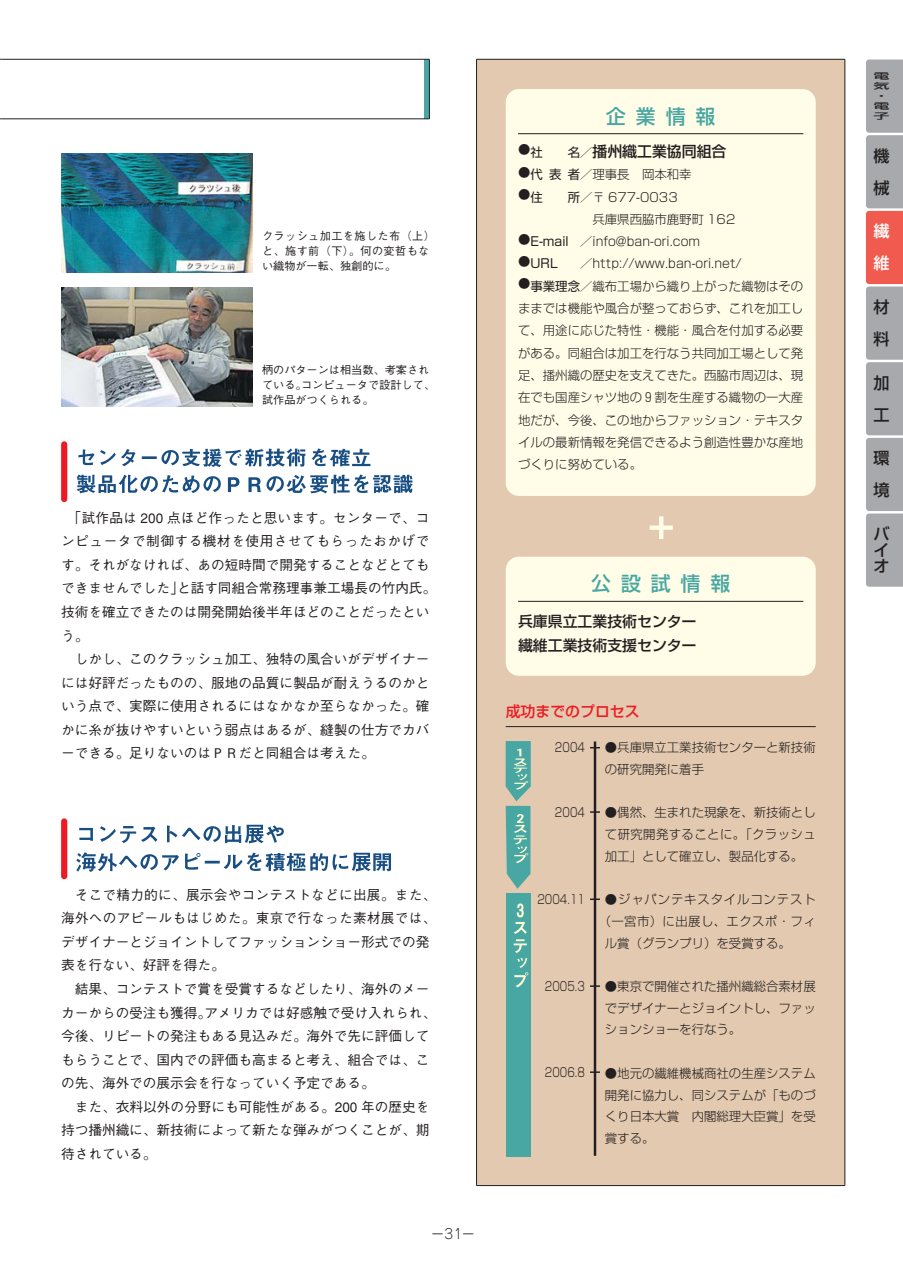
<style>
.page{position:relative;width:903px;height:1276px;background:#fff}
.page>*{position:absolute;margin:0;border:0;box-sizing:border-box;transform-origin:0 0}
.t1{font:500 19.78px "Shin Go";letter-spacing:.5em;color:#48a7a2}
.t2{font:500 16.1px/32.2px "Shin Go";color:#231f20}
.t3{font:500 16.1px/32.2px "Shin Go";color:#fff}
.t4{font:500 14.88px/24.8px "Shin Go";color:#231f20}
.t5{font:500 14.88px "Shin Go";color:#ed1c24}
.t6{font:500 13.65px/23.6px "Gothic BBB";color:#231f20}
.t7{font:500 13.65px/23.6px "Gothic BBB";letter-spacing:.02em;color:#231f20}
.t8{font:300 13.65px "Jun 101";color:#231f20}
.t9{font:300 12.42px/22.4px "Shin Go";color:#231f20;text-align:justify}
.t10{font:300 12.42px "Shin Go";color:#231f20;scale:.8 1}
.t11{font:300 12.42px "Shin Go";letter-spacing:.03em;color:#231f20}
.t12{font:300 12.42px "Shin Go";letter-spacing:.065em;color:#231f20}
.t13{font:12.42px "Shin Go";color:#231f20}
.t14{font:500 11.2px/14.9px "Gothic BBB";letter-spacing:.035em;color:#231f20}
.t15{font:500 11.2px/14.9px "Gothic BBB";color:#231f20}
.t16{font:500 8.05px/10.2px "Shin Go";color:#231f20;text-align:justify;scale:2 1}
.s1{font-weight:400}
</style>
<div class="page">
<svg style="left:866px;top:60px;width:37px;height:527px"></svg>
<div style="left:477px;top:59px;width:368px;height:1126px;background:#e3c9af"></div>
<div style="left:424px;top:59px;width:5px;height:60px;background:#48a7a2"></div>
<hr style="left:2px;top:119px;width:427px;height:1px;background:#231f20">
<hr style="left:2px;top:59px;width:427px;height:1px;background:#231f20">
<hr style="left:429px;top:59px;width:1px;height:60px;background:#231f20">
<img style="left:79px;top:827px;width:14px;height:14px">
<img style="left:100px;top:826px;width:16px;height:16px">
<img style="left:120px;top:826px;width:17px;height:17px">
<img style="left:141px;top:826px;width:17px;height:16px">
<img style="left:167px;top:825px;width:11px;height:18px">
<img style="left:182px;top:827px;width:19px;height:13px">
<img style="left:203px;top:826px;width:18px;height:17px">
<img style="left:225px;top:825px;width:17px;height:19px">
<img style="left:244px;top:824px;width:20px;height:20px">
<img style="left:266px;top:825px;width:18px;height:18px">
<img style="left:76px;top:852px;width:20px;height:20px">
<img style="left:98px;top:853px;width:19px;height:19px">
<img style="left:119px;top:855px;width:19px;height:13px">
<img style="left:140px;top:854px;width:18px;height:17px">
<img style="left:162px;top:855px;width:17px;height:16px">
<img style="left:185px;top:853px;width:16px;height:17px">
<img style="left:204px;top:860px;width:16px;height:4px">
<img style="left:223px;top:854px;width:20px;height:15px">
<img style="left:246px;top:852px;width:16px;height:19px">
<img style="left:265px;top:853px;width:20px;height:19px">
<img style="left:286px;top:852px;width:20px;height:19px">
<img style="left:310px;top:853px;width:18px;height:18px">
<img style="left:332px;top:854px;width:17px;height:16px">
<img style="left:351px;top:852px;width:20px;height:20px">
<img style="left:373px;top:853px;width:18px;height:19px">
<div style="left:61px;top:818px;width:6px;height:61px;background:#ed1c24;border-radius:3px"></div>
<img style="left:76px;top:449px;width:20px;height:45px">
<img style="left:98px;top:450px;width:18px;height:44px">
<img style="left:118px;top:449px;width:20px;height:44px">
<img style="left:140px;top:456px;width:18px;height:37px">
<img style="left:161px;top:450px;width:18px;height:43px">
<img style="left:182px;top:448px;width:18px;height:45px">
<img style="left:203px;top:448px;width:19px;height:45px">
<img style="left:225px;top:449px;width:17px;height:44px">
<img style="left:244px;top:448px;width:20px;height:45px">
<img style="left:265px;top:448px;width:20px;height:45px">
<img style="left:286px;top:448px;width:20px;height:45px">
<img style="left:310px;top:448px;width:19px;height:46px">
<img style="left:329px;top:448px;width:21px;height:46px">
<img style="left:352px;top:448px;width:19px;height:45px">
<img style="left:373px;top:475px;width:19px;height:18px">
<img style="left:393px;top:474px;width:20px;height:20px">
<div style="left:61px;top:441px;width:6px;height:61px;background:#ed1c24;border-radius:3px"></div>
<img style="left:61px;top:154px;width:191px;height:119px">
<img style="left:61px;top:287px;width:191px;height:120px">
<hr style="left:476px;top:59px;width:1px;height:1126px;background:#231f20">
<hr style="left:477px;top:59px;width:368px;height:1px;background:#231f20">
<hr style="left:477px;top:1185px;width:368px;height:1px;background:#231f20">
<hr style="left:845px;top:59px;width:1px;height:1126px;background:#231f20">
<div style="left:506px;top:89px;width:310px;height:407px;background:#fffde8;border-radius:13px"></div>
<div style="left:506px;top:557px;width:310px;height:119px;background:#fffde8;border-radius:13px"></div>
<hr style="left:518px;top:133px;width:285px;height:1px;background:#231f20">
<hr style="left:518px;top:601px;width:285px;height:1px;background:#231f20">
<img style="left:649px;top:516px;width:24px;height:23px">
<svg style="left:506px;top:741px;width:25px;height:148px"></svg>
<div style="left:506px;top:893px;width:25px;height:263px;background:#48a7a2"></div>
<img style="left:516px;top:903px;width:8px;height:15px">
<img style="left:513px;top:921px;width:14px;height:13px">
<img style="left:513px;top:939px;width:14px;height:14px">
<img style="left:517px;top:957px;width:11px;height:11px">
<img style="left:514px;top:972px;width:15px;height:16px">
<hr style="left:594px;top:741px;width:2px;height:415px;background:#231f20">
<svg style="left:590px;top:811px;width:10px;height:2px"></svg>
<svg style="left:590px;top:898px;width:10px;height:2px"></svg>
<svg style="left:590px;top:985px;width:10px;height:2px"></svg>
<svg style="left:590px;top:1071px;width:10px;height:2px"></svg>
<hr style="left:506px;top:726px;width:310px;height:1px;background:#231f20">
<img style="left:511px;top:747px;width:19px;height:9px">
<img style="left:511px;top:756px;width:19px;height:7px">
<img style="left:511px;top:763px;width:19px;height:9px">
<img style="left:511px;top:772px;width:19px;height:8px">
<img style="left:511px;top:780px;width:19px;height:13px">
<img style="left:511px;top:812px;width:19px;height:10px">
<img style="left:511px;top:822px;width:19px;height:11px">
<img style="left:511px;top:833px;width:19px;height:10px">
<img style="left:511px;top:843px;width:19px;height:9px">
<img style="left:511px;top:852px;width:19px;height:14px">
<p class="t14" style="left:262px;top:230px;width:175px">クラッシュ加工を施した布（上）と、施す前（下）。何の変哲もない織物が一転、独創的に。</p>
<p class="t15" style="left:262px;top:364px;width:175px">柄のパターンは相当数、考案されている。コンピュータで設計して、試作品がつくられる。</p>
<p class="t6" style="left:61px;top:507px;width:377px;text-indent:7px">「試作品は 200 点ほど作ったと思います。センターで、コンピュータで制御する機材を使用させてもらったおかげです。それがなければ、あの短時間で開発することなどとてもできませんでした」と話す同組合常務理事兼工場長の竹内氏。技術を確立できたのは開発開始後半年ほどのことだったという。</p>
<p class="t6" style="left:61px;top:649px;width:370px;text-align:justify;text-indent:14px">しかし、このクラッシュ加工、独特の風合いがデザイナーには好評だったものの、服地の品質に製品が耐えうるのかという点で、実際に使用されるにはなかなか至らなかった。確かに糸が抜けやすいという弱点はあるが、縫製の仕方でカバーできる。足りないのはＰＲだと同組合は考えた。</p>
<p class="t7" style="left:61px;top:885px;width:377px;text-indent:14px">そこで精力的に、展示会やコンテストなどに出展。また、海外へのアピールもはじめた。東京で行なった素材展では、デザイナーとジョイントしてファッションショー形式での発表を行ない、好評を得た。</p>
<p class="t6" style="left:61px;top:979px;width:377px;text-indent:14px">結果、コンテストで賞を受賞するなどしたり、海外のメーカーからの受注も獲得。アメリカでは好感触で受け入れられ、今後、リピートの発注もある見込みだ。海外で先に評価してもらうことで、国内での評価も高まると考え、組合では、この先、海外での展示会を行なっていく予定である。</p>
<p class="t6" style="left:61px;top:1097px;width:370px;text-align:justify;text-indent:14px">また、衣料以外の分野にも可能性がある。200 年の歴史を持つ播州織に、新技術によって新たな弾みがつくことが、期待されている。</p>
<p class="t8" style="left:431px;top:1228px;width:46px">－31－</p>
<h1 class="t1" style="left:606px;top:109px;width:111px">企業情報</h1>
<p class="t4" style="left:593px;top:140px;width:135px">播州織工業協同組合</p>
<p class="t9" style="left:518px;top:140px;width:14px">● ● ●</p>
<p class="t9" style="left:518px;top:229px;width:14px">● ● ●</p>
<p class="t9" style="left:531px;top:143px;width:163px;text-align:left;text-indent:37px"><span class="s1">名</span>／<br><span class="s1">代表者</span>／理事長　岡本和幸<span class="s1">住</span></p>
<p class="t13" style="left:531px;top:147px;width:14px">社</p>
<p class="t9" style="left:568px;top:187px;width:112px"><span class="s1">所</span>／〒 677-0033</p>
<p class="t9" style="left:531px;top:232px;width:274px;text-align:left"><span class="s1">E-mail<br>URL<br>事業理念</span>／織布工場から織り上がった織物はその</p>
<p class="t9" style="left:593px;top:210px;width:144px">兵庫県西脇市鹿野町 162</p>
<p class="t9" style="left:580px;top:232px;width:163px">／info@ban-ori.com／http://www.ban-ori.net/</p>
<p class="t9" style="left:518px;top:299px;width:287px">ままでは機能や風合が整っておらず、これを加工して、用途に応じた特性・機能・風合を付加する必要がある。同組合は加工を行なう共同加工場として発足、播州織の歴史を支えてきた。西脇市周辺は、現在でも国産シャツ地の９割を生産する織物の一大産地だが、今後、この地からファッション・テキスタイルの最新情報を発信できるよう創造性豊かな産地づくりに努めている。</p>
<h1 class="t1" style="left:591px;top:576px;width:140px">公設試情報</h1>
<p class="t4" style="left:518px;top:610px;width:180px">兵庫県立工業技術センター繊維工業技術支援センター</p>
<p class="t5" style="left:506px;top:705px;width:135px">成功までのプロセス</p>
<p class="t10" style="left:555px;top:743px;width:39px">2004</p>
<p class="t10" style="left:555px;top:807px;width:39px">2004</p>
<p class="t10" style="left:537px;top:894px;width:61px">2004.11</p>
<p class="t10" style="left:545px;top:981px;width:52px">2005.3</p>
<p class="t10" style="left:545px;top:1067px;width:52px">2006.8</p>
<p class="t9" style="left:605px;top:738px;width:212px;line-height:21.7px">●兵庫県立工業技術センターと新技術の研究開発に着手</p>
<p class="t9" style="left:605px;top:803px;width:212px;line-height:21.7px">●偶然、生まれた現象を、新技術として研究開発することに。「クラッシュ加工」として確立し、製品化する。</p>
<p class="t12" style="left:605px;top:895px;width:212px">●ジャパンテキスタイルコンテスト</p>
<p class="t11" style="left:599px;top:916px;width:219px">（一宮市）に出展し、エクスポ・フィ</p>
<p class="t9" style="left:605px;top:933px;width:188px">ル賞（グランプリ）を受賞する。</p>
<p class="t9" style="left:605px;top:977px;width:212px;line-height:21.7px">●東京で開催された播州織総合素材展でデザイナーとジョイントし、ファッションショーを行なう。</p>
<p class="t9" style="left:605px;top:1064px;width:212px;line-height:21.7px">●地元の繊維機械商社の生産システム開発に協力し、同システムが「ものづくり日本大賞　内閣総理大臣賞」を受賞する。</p>
<p class="t16" style="left:873px;top:72px;width:10px">電気・電子</p>
<p class="t2" style="left:873px;top:141px;width:18px">機械</p>
<p class="t3" style="left:873px;top:217px;width:18px">繊維</p>
<p class="t2" style="left:873px;top:292px;width:18px">材料</p>
<p class="t2" style="left:873px;top:368px;width:18px">加工</p>
<p class="t2" style="left:873px;top:444px;width:18px">環境</p>
<p class="t2" style="left:873px;top:527px;width:18px;line-height:16.1px;text-align:justify">バイオ</p>
</div>
